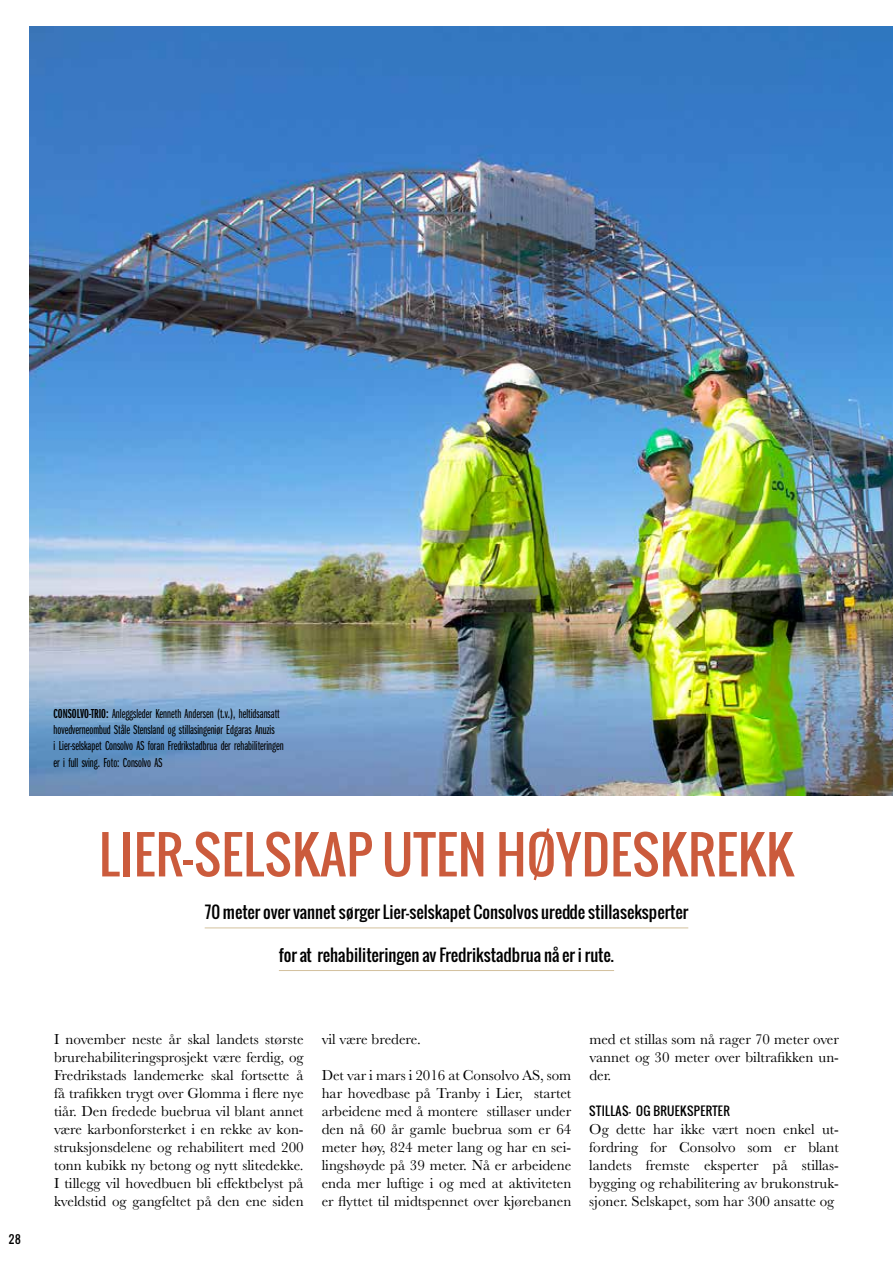
<style>
.page{position:relative;width:893px;height:1263px;background:#fff}
.page>*{position:absolute;margin:0;border:0;box-sizing:border-box;transform-origin:0 0}
.t1{font:50.7px "Oswald";letter-spacing:.01em;color:#cb5b3c}
.t2{font:16.5px "Oswald";color:#000}
.t3{font:15px/18px "Baskerville";color:#000;text-align:justify}
.t4{font:13.5px/16.2px "Franklin Got X Cmp ITC";color:#000}
.t5{font:12px "Oswald";letter-spacing:.03em;color:#000}
.t6{font:11.25px "Oswald";color:#000}
.s1{font-weight:600}
</style>
<div class="page">
<hr style="left:205px;top:927px;width:483px;height:1px;background:#d3c19d">
<hr style="left:279px;top:970px;width:335px;height:1px;background:#d3c19d">
<img style="left:30px;top:27px;width:863px;height:768px">
<p class="t6" style="left:9px;top:1230px;width:13px">28</p>
<p class="t4" style="left:54px;top:706px;width:232px"><span class="s1">CONSOLVO-TRIO:</span> Anleggsleder Kenneth Andersen (t.v.), heltidsansatt hovedverneombud Ståle Stensland og stillasingeniør Edgaras Anuzis<br>i Lier-selskapet Consolvo AS foran Fredrikstadbrua der rehabiliteringen er i full sving. Foto: Consolvo AS</p>
<h1 class="t1" style="left:99px;top:816px;width:696px">LIER-SELSKAP UTEN HØYDESKREKK</h1>
<p class="t2" style="left:205px;top:899px;width:485px">70 meter over vannet sørger Lier-selskapet Consolvos uredde stillaseksperter</p>
<p class="t2" style="left:279px;top:942px;width:337px">for at rehabiliteringen av Fredrikstadbrua nå er i rute.</p>
<p class="t3" style="left:54px;top:1030px;width:251px">I november neste år skal landets største brurehabiliteringsprosjekt være ferdig, og Fredrikstads landemerke skal fortsette å få trafikken trygt over Glomma i flere nye tiår. Den fredede buebrua vil blant annet være karbonforsterket i en rekke av kon&shy;struksjonsdelene og rehabilitert med 200 tonn kubikk ny betong og nytt slitedekke.<br>I tillegg vil hovedbuen bli effektbelyst på kveldstid og gangfeltet på den ene siden</p>
<p class="t3" style="left:322px;top:1030px;width:101px">vil være bredere.</p>
<p class="t3" style="left:322px;top:1066px;width:251px">Det var i mars i 2016 at Consolvo AS, som har hovedbase på Tranby i Lier, startet arbeidene med å montere stillaser under den nå 60 år gamle buebrua som er 64 meter høy, 824 meter lang og har en sei&shy;lingshøyde på 39 meter. Nå er arbeidene enda mer luftige i og med at aktiviteten er flyttet til midtspennet over kjørebanen</p>
<p class="t3" style="left:589px;top:1030px;width:251px">med et stillas som nå rager 70 meter over vannet og 30 meter over biltrafikken un&shy;der.</p>
<p class="t5" style="left:589px;top:1102px;width:142px">STILLAS- OG BRUEKSPERTER</p>
<p class="t3" style="left:589px;top:1120px;width:251px">Og dette har ikke vært noen enkel ut&shy;fordring for Consolvo som er blant landets fremste eksperter på stillas&shy;bygging og rehabilitering av brukonstruk&shy;sjoner. Selskapet, som har 300 ansatte og</p>
</div>
